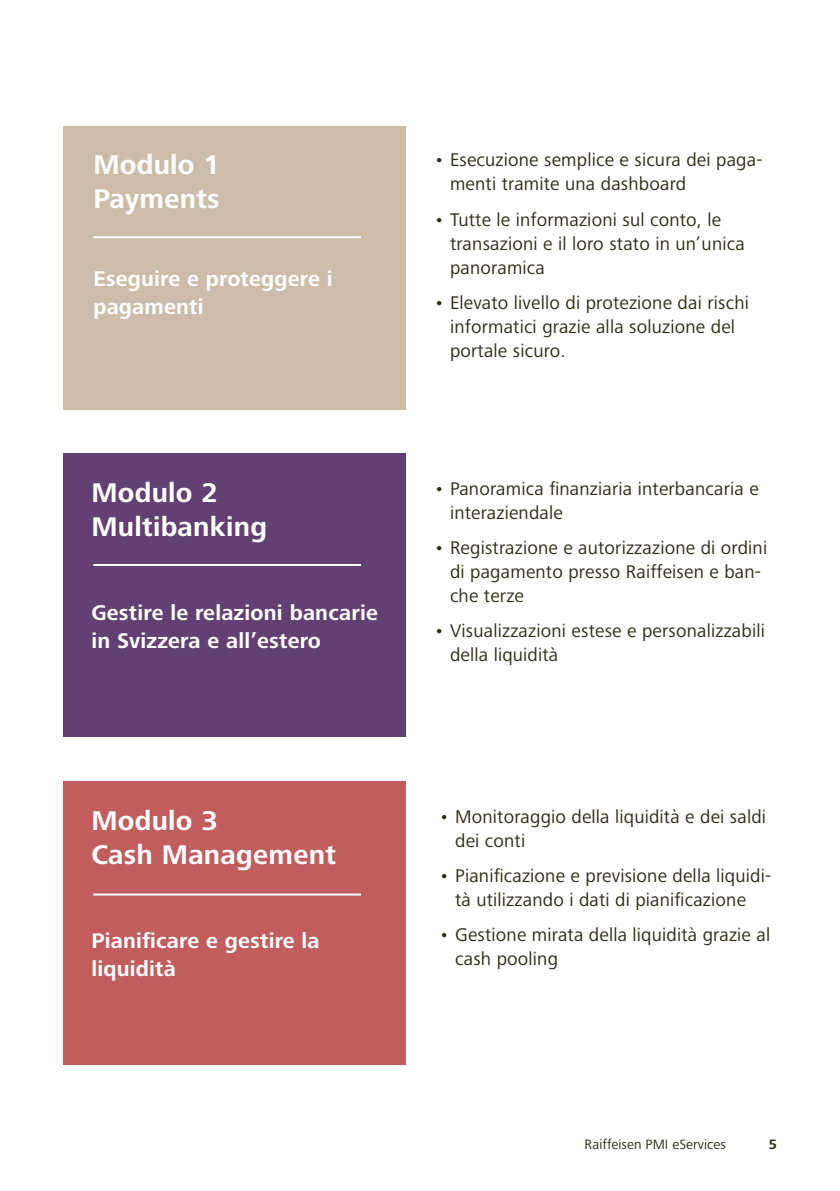
<style>
.page{position:relative;width:840px;height:1191px;background:#fff}
.page>*{position:absolute;margin:0;border:0;box-sizing:border-box;transform-origin:0 0}
.t1{font:700 28px/34px "Frutiger Next LTW1 G";letter-spacing:.01em;color:#fff}
.t2{font:700 22px/28px "Frutiger Next LTW1 G";letter-spacing:.01em;color:#fff}
.t3{font:19px/24px "Frutiger Next LTW1 G";letter-spacing:.01em;color:#2f2a17}
.t4{font:14px "Frutiger Next LTW1 G";letter-spacing:.005em;color:#2f2a17}
.t5{font:700 14px "Frutiger Next LTW1 G";color:#2f2a17}
</style>
<div class="page">
<div style="left:63px;top:126px;width:342px;height:283px;background:#ccbdaa"></div>
<div style="left:63px;top:454px;width:342px;height:283px;background:#624073"></div>
<div style="left:63px;top:781px;width:342px;height:284px;background:#c25d5d"></div>
<hr style="left:93px;top:236px;width:268px;height:2px;background:#fff">
<hr style="left:93px;top:564px;width:268px;height:2px;background:#fff">
<hr style="left:93px;top:893px;width:268px;height:2px;background:#fff">
<h1 class="t1" style="left:93px;top:148px;width:128px">Modulo 1<br>Payments</h1>
<p class="t2" style="left:93px;top:265px;width:240px">Eseguire e proteggere i pagamenti</p>
<h1 class="t1" style="left:91px;top:477px;width:177px">Modulo 2<br>Multibanking</h1>
<p class="t2" style="left:91px;top:599px;width:288px">Gestire le relazioni bancarie in Svizzera e all’estero</p>
<h1 class="t1" style="left:91px;top:804px;width:246px">Modulo 3<br>Cash Management</h1>
<p class="t2" style="left:91px;top:927px;width:230px">Pianificare e gestire la liquidità</p>
<p class="t3" style="left:450px;top:149px;width:314px;text-indent:-16px">• Esecuzione semplice e sicura dei paga&shy;menti tramite una dashboard</p>
<p class="t3" style="left:450px;top:208px;width:296px;text-indent:-16px">• Tutte le informazioni sul conto, le transazioni e il loro stato in un’unica panoramica</p>
<p class="t3" style="left:450px;top:291px;width:300px;text-indent:-16px">• Elevato livello di protezione dai rischi informatici grazie alla soluzione del portale sicuro.</p>
<p class="t3" style="left:450px;top:477px;width:310px;text-indent:-16px">• Panoramica finanziaria interbancaria e interaziendale</p>
<p class="t3" style="left:450px;top:536px;width:318px;text-indent:-16px">• Registrazione e autorizzazione di ordini di pagamento presso Raiffeisen e ban&shy;che terze</p>
<p class="t3" style="left:450px;top:619px;width:316px;text-indent:-16px">• Visualizzazioni estese e personalizzabili della liquidità</p>
<p class="t3" style="left:455px;top:804px;width:312px;text-indent:-16px">• Monitoraggio della liquidità e dei saldi dei conti</p>
<p class="t3" style="left:439px;top:864px;width:333px;text-align:center">• Pianificazione e previsione della liquidi&shy;tà utilizzando i dati di pianificazione</p>
<p class="t3" style="left:455px;top:923px;width:316px;text-indent:-16px">• Gestione mirata della liquidità grazie al cash pooling</p>
<p class="t4" style="left:584px;top:1136px;width:143px">Raiffeisen PMI eServices</p>
<p class="t5" style="left:768px;top:1136px;width:10px">5</p>
</div>
